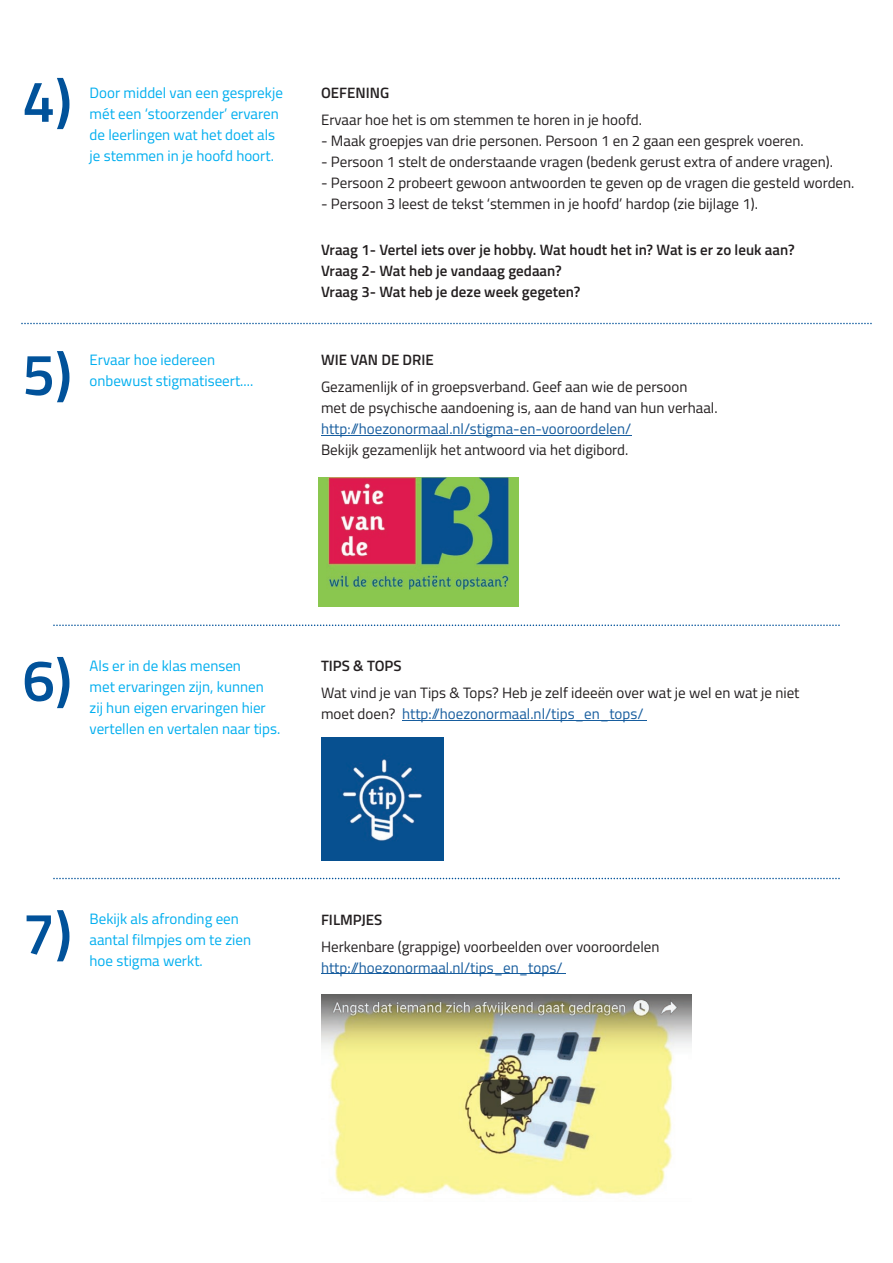
<style>
.page{position:relative;width:893px;height:1263px;background:#fff}
.page>*{position:absolute;margin:0;border:0;box-sizing:border-box;transform-origin:0 0}
.t1{font:600 58.5px "Titillium Web";color:#01529a}
.t2{font:15px/21px "Titillium Web";color:#231f20}
.t3{font:15px/21px "Titillium Web";color:#00aeef}
.t4{font:600 15px/21px "Titillium Web";color:#231f20}
.t5{font:15px "Titillium Web";color:#175d9e}
.s1{color:#175d9e}
</style>
<div class="page">
<svg style="left:53px;top:624px;width:787px;height:2px"></svg>
<svg style="left:53px;top:878px;width:787px;height:1px"></svg>
<hr style="left:321px;top:436px;width:310px;height:1px;background:#175d9e">
<hr style="left:402px;top:720px;width:245px;height:1px;background:#175d9e">
<hr style="left:321px;top:974px;width:245px;height:1px;background:#175d9e">
<img style="left:319px;top:477px;width:199px;height:129px">
<img style="left:321px;top:995px;width:370px;height:203px">
<img style="left:321px;top:737px;width:122px;height:123px">
<svg style="left:21px;top:323px;width:851px;height:1px"></svg>
<h1 class="t1" style="left:22px;top:57px;width:51px">4)</h1>
<p class="t3" style="left:90px;top:81px;width:195px">Door middel van een gesprekje mét een ‘stoorzender’ ervaren de leerlingen wat het doet als je stemmen in je hoofd hoort.</p>
<h1 class="t1" style="left:22px;top:330px;width:51px">5)</h1>
<p class="t3" style="left:90px;top:349px;width:165px">Ervaar hoe iedereen onbewust stigmatiseert....</p>
<p class="t4" style="left:321px;top:81px;width:70px">OEFENING</p>
<p class="t2" style="left:321px;top:108px;width:323px">Ervaar hoe het is om stemmen te horen in je hoofd.</p>
<p class="t2" style="left:321px;top:129px;width:484px">- Maak groepjes van drie personen. Persoon 1 en 2 gaan een gesprek voeren.</p>
<p class="t2" style="left:321px;top:150px;width:513px">- Persoon 1 stelt de onderstaande vragen (bedenk gerust extra of andere vragen).</p>
<p class="t2" style="left:321px;top:171px;width:535px">- Persoon 2 probeert gewoon antwoorden te geven op de vragen die gesteld worden.</p>
<p class="t2" style="left:321px;top:192px;width:438px">- Persoon 3 leest de tekst ‘stemmen in je hoofd’ hardop (zie bijlage 1).</p>
<p class="t4" style="left:321px;top:239px;width:475px">Vraag 1- Vertel iets over je hobby. Wat houdt het in? Wat is er zo leuk aan?<br>Vraag 2- Wat heb je vandaag gedaan?<br>Vraag 3- Wat heb je deze week gegeten?</p>
<p class="t4" style="left:321px;top:349px;width:114px">WIE VAN DE DRIE</p>
<p class="t2" style="left:321px;top:376px;width:398px">Gezamenlijk of in groepsverband. Geef aan wie de persoon<br>met de psychische aandoening is, aan de hand van hun verhaal.</p>
<p class="t5" style="left:321px;top:418px;width:312px">http://hoezonormaal.nl/stigma-en-vooroordelen/</p>
<p class="t2" style="left:321px;top:439px;width:309px">Bekijk gezamenlijk het antwoord via het digibord.</p>
<h1 class="t1" style="left:22px;top:636px;width:51px">6)</h1>
<p class="t3" style="left:90px;top:655px;width:192px">Als er in de klas mensen<br>met ervaringen zijn, kunnen zij hun eigen ervaringen hier vertellen en vertalen naar tips.</p>
<p class="t4" style="left:321px;top:655px;width:82px">TIPS &amp; TOPS</p>
<p class="t2" style="left:321px;top:682px;width:480px">Wat vind je van Tips &amp; Tops? Heb je zelf ideeën over wat je wel en wat je niet moet doen? <span class="s1">http://hoezonormaal.nl/tips_en_tops/</span></p>
<h1 class="t1" style="left:22px;top:890px;width:51px">7)</h1>
<p class="t3" style="left:90px;top:908px;width:163px">Bekijk als afronding een aantal filmpjes om te zien hoe stigma werkt.</p>
<p class="t4" style="left:321px;top:908px;width:63px">FILMPJES</p>
<p class="t2" style="left:321px;top:935px;width:340px">Herkenbare (grappige) voorbeelden over vooroordelen</p>
<p class="t5" style="left:321px;top:956px;width:243px">http://hoezonormaal.nl/tips_en_tops/</p>
</div>
